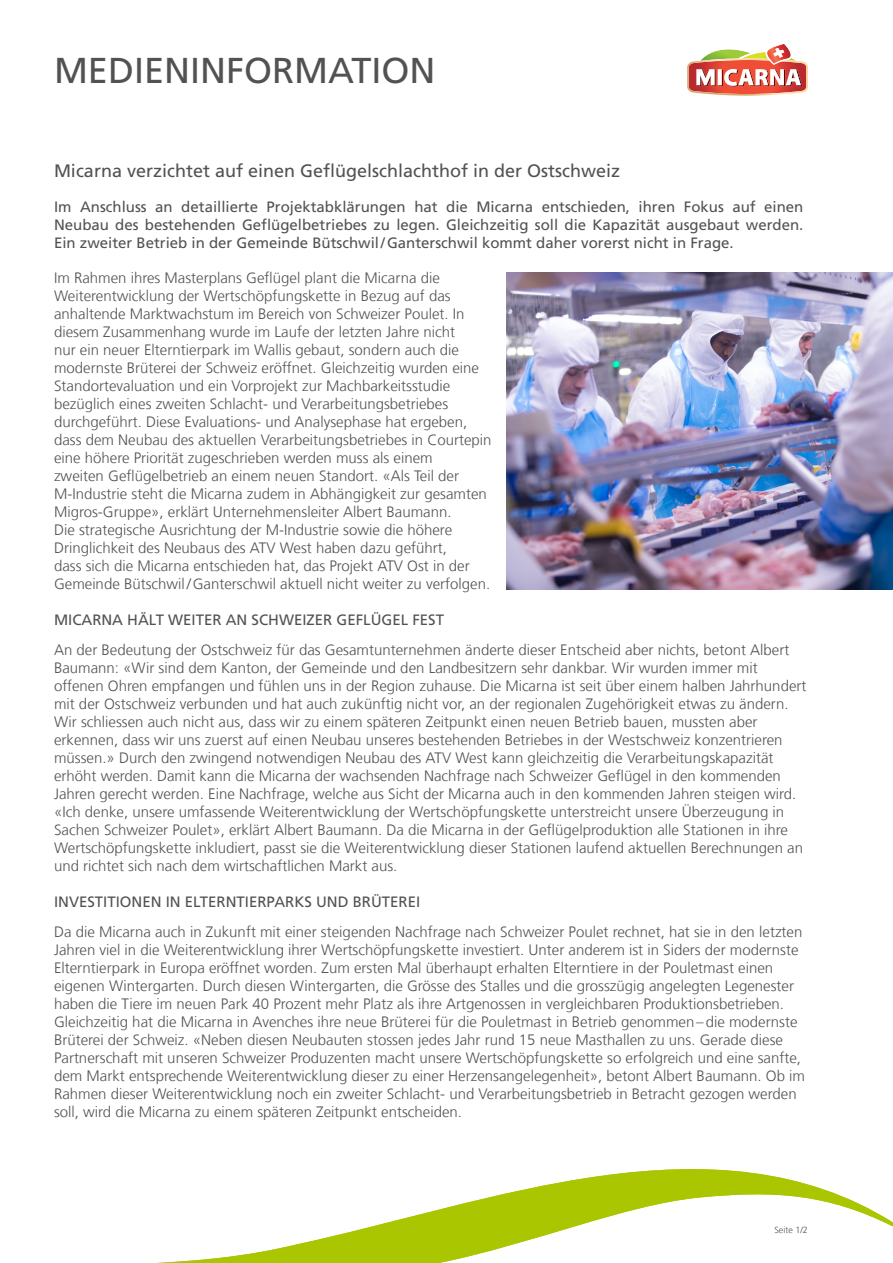
<style>
.page{position:relative;width:893px;height:1263px;background:#fff}
.page>*{position:absolute;margin:0;border:0;box-sizing:border-box;transform-origin:0 0}
._02_Lead{font:36px "Frutiger LT Com";color:#525252}
._02_Lead-2{font:18px "Frutiger LT Com";color:#525252}
._04_Inhalt{font:300 15px/18px "Frutiger LT Com";color:#525252}
._02_Lead-3{font:15px/18px "Frutiger LT Com";color:#525252;text-align:justify}
._03_Untertitel{font:15px "Frutiger LT Com";color:#525252}
.t1{font:300 9px "Frutiger LT Com";color:#525252}
</style>
<div class="page">
<img style="left:687px;top:44px;width:121px;height:52px">
<svg style="left:157px;top:1169px;width:735px;height:94px"></svg>
<img style="left:506px;top:272px;width:387px;height:318px">
<p class="_02_Lead" style="left:54px;top:49px;width:383px">MEDIENINFORMATION</p>
<p class="_02_Lead-2" style="left:54px;top:160px;width:568px">Micarna verzichtet auf einen Geflügelschlachthof in der Ostschweiz</p>
<p class="_02_Lead-3" style="left:54px;top:198px;width:751px">Im Anschluss an detaillierte Projektabklärungen hat die Micarna entschieden, ihren Fokus auf einen Neubau des bestehenden Geflügelbetriebes zu legen. Gleichzeitig soll die Kapazität ausgebaut werden.<br>Ein zweiter Betrieb in der Gemeinde Bütschwil / Ganterschwil kommt daher vorerst nicht in Frage.</p>
<p class="_04_Inhalt" style="left:54px;top:269px;width:439px">Im Rahmen ihres Masterplans Geflügel plant die Micarna die Weiterentwicklung der Wertschöpfungskette in Bezug auf das anhaltende Marktwachstum im Bereich von Schweizer Poulet. In diesem Zusammenhang wurde im Laufe der letzten Jahre nicht<br>nur ein neuer Elterntierpark im Wallis gebaut, sondern auch die modernste Brüterei der Schweiz eröffnet. Gleichzeitig wurden eine Standortevaluation und ein Vorprojekt zur Machbarkeitsstudie bezüglich eines zweiten Schlacht- und Verarbeitungsbetriebes durchgeführt. Diese Evaluations- und Analysephase hat ergeben, dass dem Neubau des aktuellen Verarbeitungsbetriebes in Courtepin eine höhere Priorität zugeschrieben werden muss als einem<br>zweiten Geflügelbetrieb an einem neuen Standort. «Als Teil der M-Industrie steht die Micarna zudem in Abhängigkeit zur gesamten Migros-Gruppe», erklärt Unternehmensleiter Albert Baumann.<br>Die strategische Ausrichtung der M-Industrie sowie die höhere Dringlichkeit des Neubaus des ATV West haben dazu geführt,<br>dass sich die Micarna entschieden hat, das Projekt ATV Ost in der Gemeinde Bütschwil/Ganterschwil aktuell nicht weiter zu verfolgen.</p>
<p class="_03_Untertitel" style="left:54px;top:610px;width:392px">MICARNA HÄLT WEITER AN SCHWEIZER GEFLÜGEL FEST</p>
<p class="_04_Inhalt" style="left:54px;top:641px;width:754px">An der Bedeutung der Ostschweiz für das Gesamtunternehmen änderte dieser Entscheid aber nichts, betont Albert Baumann: «Wir sind dem Kanton, der Gemeinde und den Landbesitzern sehr dankbar. Wir wurden immer mit offenen Ohren empfangen und fühlen uns in der Region zuhause. Die Micarna ist seit über einem halben Jahrhundert mit der Ostschweiz verbunden und hat auch zukünftig nicht vor, an der regionalen Zugehörigkeit etwas zu ändern.<br>Wir schliessen auch nicht aus, dass wir zu einem späteren Zeitpunkt einen neuen Betrieb bauen, mussten aber erkennen, dass wir uns zuerst auf einen Neubau unseres bestehenden Betriebes in der Westschweiz konzentrieren müssen.» Durch den zwingend notwendigen Neubau des ATV West kann gleichzeitig die Verarbeitungskapazität erhöht werden. Damit kann die Micarna der wachsenden Nachfrage nach Schweizer Geflügel in den kommenden Jahren gerecht werden. Eine Nachfrage, welche aus Sicht der Micarna auch in den kommenden Jahren steigen wird. «Ich denke, unsere umfassende Weiterentwicklung der Wertschöpfungskette unterstreicht unsere Überzeugung in Sachen Schweizer Poulet», erklärt Albert Baumann. Da die Micarna in der Geflügelproduktion alle Stationen in ihre Wertschöpfungskette inkludiert, passt sie die Weiterentwicklung dieser Stationen laufend aktuellen Berechnungen an und richtet sich nach dem wirtschaftlichen Markt aus.</p>
<p class="_03_Untertitel" style="left:54px;top:892px;width:368px">INVESTITIONEN IN ELTERNTIERPARKS UND BRÜTEREI</p>
<p class="_04_Inhalt" style="left:54px;top:923px;width:752px">Da die Micarna auch in Zukunft mit einer steigenden Nachfrage nach Schweizer Poulet rechnet, hat sie in den letzten Jahren viel in die Weiterentwicklung ihrer Wertschöpfungskette investiert. Unter anderem ist in Siders der modernste Elterntierpark in Europa eröffnet worden. Zum ersten Mal überhaupt erhalten Elterntiere in der Pouletmast einen eigenen Wintergarten. Durch diesen Wintergarten, die Grösse des Stalles und die grosszügig angelegten Legenester haben die Tiere im neuen Park 40 Prozent mehr Platz als ihre Artgenossen in vergleichbaren Produktionsbetrieben.<br>Gleichzeitig hat die Micarna in Avenches ihre neue Brüterei für die Pouletmast in Betrieb genommen–die modernste Brüterei der Schweiz. «Neben diesen Neubauten stossen jedes Jahr rund 15 neue Masthallen zu uns. Gerade diese Partnerschaft mit unseren Schweizer Produzenten macht unsere Wertschöpfungskette so erfolgreich und eine sanfte, dem Markt entsprechende Weiterentwicklung dieser zu einer Herzensangelegenheit», betont Albert Baumann. Ob im Rahmen dieser Weiterentwicklung noch ein zweiter Schlacht- und Verarbeitungsbetrieb in Betracht gezogen werden soll, wird die Micarna zu einem späteren Zeitpunkt entscheiden.</p>
<p class="t1" style="left:774px;top:1225px;width:35px">Seite 1/2</p>
</div>
